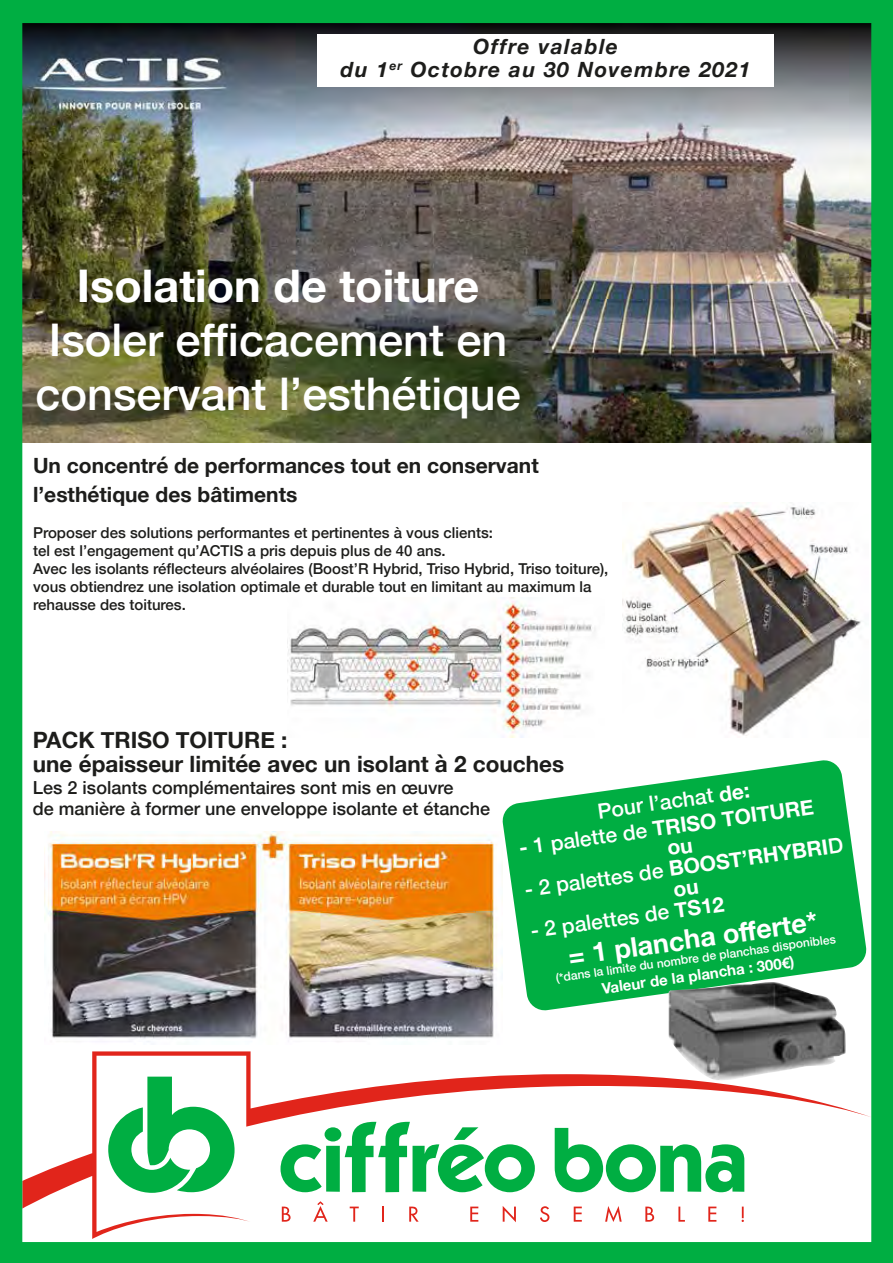
<style>
.page{position:relative;width:893px;height:1263px;background:#fff}
.page>*{position:absolute;margin:0;border:0;box-sizing:border-box;transform-origin:0 0}
.t1{font:500 45px/54px "Helvetica Neue";color:#fff}
.t2{font:700 45px "Helvetica Neue";color:#fff}
.t3{font:700 27px "Helvetica Neue";color:#fff}
.t4{font:700 22.5px/24px "Helvetica Neue";color:#1d1d1b}
.t5{font:700 21px/28.8px "Helvetica Neue";color:#1d1d1b}
.t6{font:700 21px/21px "Helvetica Neue";color:#fff}
.t7{font:italic 700 21px/22.5px "Helvetica Neue";letter-spacing:.07em;color:#1d1d1b;text-align:center}
.t8{font:500 21px "Helvetica Neue";color:#fff}
.t9{font:500 18px/21.6px "Helvetica Neue";color:#1d1d1b}
.t10{font:500 15px/18px "Helvetica Neue";color:#1d1d1b}
.t11{font:700 15px "Helvetica Neue";color:#fff}
.t12{font:500 12px "Helvetica Neue";color:#fff}
.s1{font-weight:700}
.s2{font-weight:500}
</style>
<div class="page">
<img style="left:0;top:0;width:893px;height:1263px">
<svg style="left:501px;top:759px;width:366px;height:252px;fill:#00ae42"></svg>
<img style="left:669px;top:982px;width:178px;height:100px">
<h3 class="t7" style="left:341px;top:36px;width:411px">Offre valable<br>du 1<sup>er</sup> Octobre au 30 Novembre 2021</h3>
<h1 class="t2" style="left:77px;top:251px;width:404px">Isolation de toiture</h1>
<h1 class="t1" style="left:36px;top:310px;width:487px">Isoler efficacement en conservant l’esthétique</h1>
<h3 class="t5" style="left:33px;top:452px;width:507px">Un concentré de performances tout en conservant l’esthétique des bâtiments</h3>
<p class="t10" style="left:33px;top:522px;width:577px">Proposer des solutions performantes et pertinentes à vous clients:<br>tel est l’engagement qu’ACTIS a pris depuis plus de 40 ans.<br>Avec les isolants réflecteurs alvéolaires (Boost’R Hybrid, Triso Hybrid, Triso toiture), vous obtiendrez une isolation optimale et durable tout en limitant au maximum la rehausse des toitures.</p>
<h3 class="t4" style="left:33px;top:729px;width:533px">PACK TRISO TOITURE :<br>une épaisseur limitée avec un isolant à 2 couches</h3>
<p class="t9" style="left:33px;top:775px;width:459px">Les 2 isolants complémentaires sont mis en œuvre<br>de manière à former une enveloppe isolante et étanche</p>
<h3 class="t8" style="left:595px;top:794px;width:155px;rotate:-8deg">Pour l’achat <span class="s1">de:</span></h3>
<h3 class="t6" style="left:663px;top:817px;width:152px;text-indent:-147px;rotate:-8deg">- <span class="s2">1 palette de</span> TRISO TOITURE ou</h3>
<h3 class="t6" style="left:523px;top:879px;width:323px;text-align:center;rotate:-8deg"><span class="s2">- 2 palettes de</span> BOOST’RHYBRI<span class="s2">D </span>ou</h3>
<h3 class="t8" style="left:528px;top:914px;width:197px;rotate:-8deg">- 2 palettes de <span class="s1">TS12</span></h3>
<h2 class="t3" style="left:566px;top:935px;width:253px;rotate:-8deg">= 1 plancha offerte*</h2>
<p class="t12" style="left:555px;top:968px;width:284px;rotate:-8deg">(*dans la limite du nombre de planchas disponibles</p>
<p class="t11" style="left:600px;top:977px;width:196px;rotate:-8deg">Valeur de la plancha : 300€)</p>
</div>
